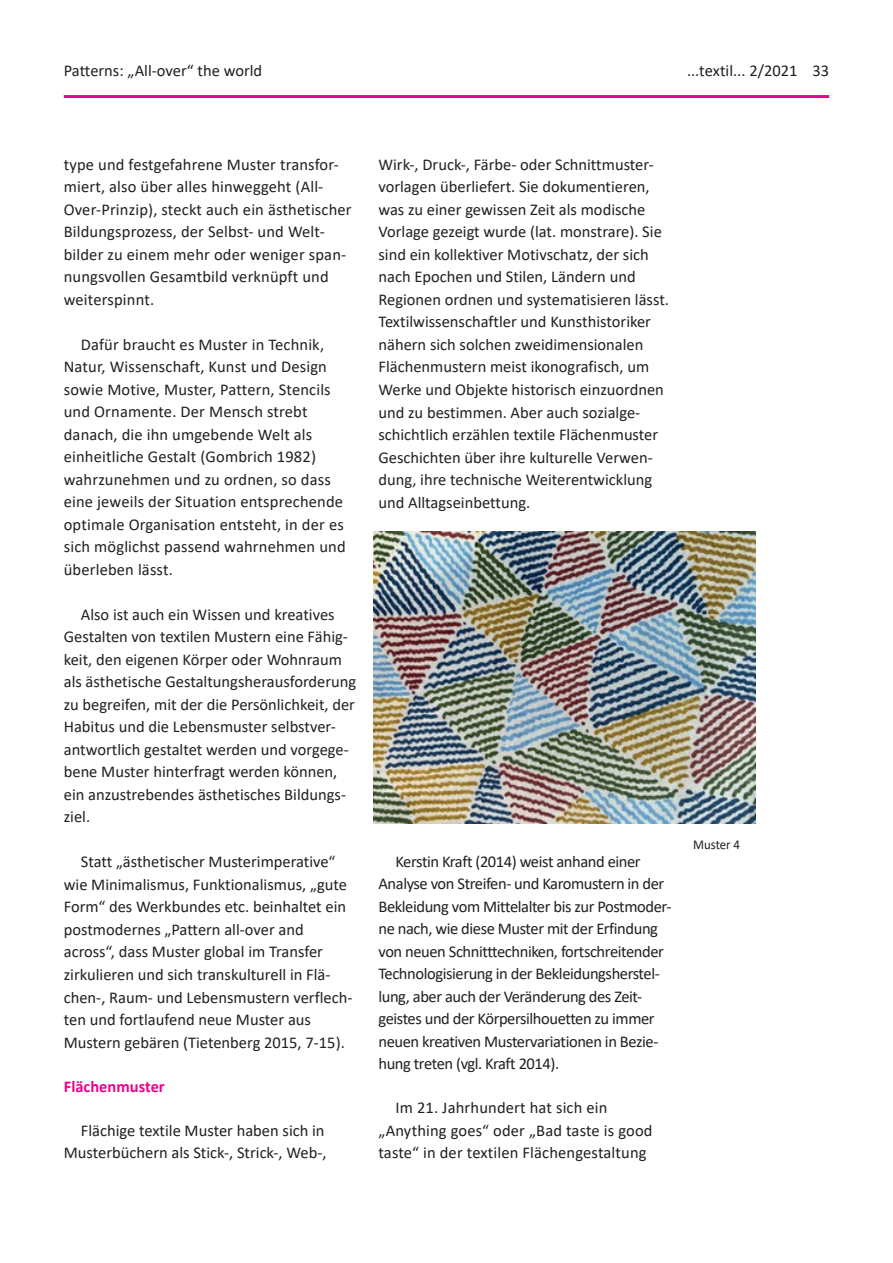
<style>
.page{position:relative;width:893px;height:1263px;background:#fff}
.page>*{position:absolute;margin:0;border:0;box-sizing:border-box;transform-origin:0 0}
.t1{font:16.5px/22.5px "Calibri";color:#231f20}
.t2{font:16.5px/22.5px "Calibri";letter-spacing:-.025em;color:#231f20}
.t3{font:700 16.5px "Calibri";color:#ed028c}
.t4{font:13.5px "Calibri";color:#231f20;scale:.95 1}
</style>
<div class="page">
<hr style="left:64px;top:95px;width:765px;height:3px;background:#ed028c">
<img style="left:373px;top:531px;width:383px;height:292px">
<p class="t1" style="left:64px;top:59px;width:200px">Patterns: „All-over“ the world</p>
<p class="t1" style="left:687px;top:59px;width:144px">...textil... 2/2021 33</p>
<p class="t1" style="left:64px;top:153px;width:289px">type und festgefahrene Muster transfor&shy;miert, also über alles hinweggeht (All-Over-Prinzip), steckt auch ein ästhetischer Bildungsprozess, der Selbst- und Welt&shy;bilder zu einem mehr oder weniger span&shy;nungsvollen Gesamtbild verknüpft und weiterspinnt.</p>
<p class="t1" style="left:64px;top:333px;width:283px;text-indent:17px">Dafür braucht es Muster in Technik, Natur, Wissenschaft, Kunst und Design sowie Motive, Muster, Pattern, Stencils und Ornamente. Der Mensch strebt danach, die ihn umgebende Welt als einheitliche Gestalt (Gombrich 1982) wahrzunehmen und zu ordnen, so dass eine jeweils der Situation entsprechende optimale Organisation entsteht, in der es sich möglichst passend wahrnehmen und überleben lässt.</p>
<p class="t1" style="left:64px;top:603px;width:294px;text-indent:17px">Also ist auch ein Wissen und kreatives Gestalten von textilen Mustern eine Fähig&shy;keit, den eigenen Körper oder Wohnraum als ästhetische Gestaltungsherausforderung zu begreifen, mit der die Persönlichkeit, der Habitus und die Lebensmuster selbstver&shy;antwortlich gestaltet werden und vorgege&shy;bene Muster hinterfragt werden können, ein anzustrebendes ästhetisches Bildungs&shy;ziel.</p>
<p class="t1" style="left:64px;top:850px;width:290px;text-indent:17px">Statt „ästhetischer Musterimperative“ wie Minimalismus, Funktionalismus, „gute Form“ des Werkbundes etc. beinhaltet ein postmodernes „Pattern all-over and across“, dass Muster global im Transfer zirkulieren und sich transkulturell in Flä&shy;chen-, Raum- und Lebensmustern verflech&shy;ten und fortlaufend neue Muster aus Mustern gebären (Tietenberg 2015, 7-15).</p>
<p class="t3" style="left:64px;top:1074px;width:103px">Flächenmuster</p>
<p class="t1" style="left:64px;top:1118px;width:264px;text-align:right">Flächige textile Muster haben sich in<br>Musterbüchern als Stick-, Strick-, Web-,</p>
<p class="t1" style="left:378px;top:153px;width:292px">Wirk-, Druck-, Färbe- oder Schnittmuster&shy;vorlagen überliefert. Sie dokumentieren, was zu einer gewissen Zeit als modische Vorlage gezeigt wurde (lat. monstrare). Sie sind ein kollektiver Motivschatz, der sich nach Epochen und Stilen, Ländern und Regionen ordnen und systematisieren lässt.<br>Textilwissenschaftler und Kunsthistoriker nähern sich solchen zweidimensionalen Flächenmustern meist ikonografisch, um Werke und Objekte historisch einzuordnen und zu bestimmen. Aber auch sozialge&shy;schichtlich erzählen textile Flächenmuster Geschichten über ihre kulturelle Verwen&shy;dung, ihre technische Weiterentwicklung und Alltagseinbettung.</p>
<p class="t2" style="left:378px;top:849px;width:294px;text-indent:17px">Kerstin Kraft (2014) weist anhand einer Analyse von Streifen- und Karomustern in der Bekleidung vom Mittelalter bis zur Postmoder&shy;ne nach, wie diese Muster mit der Erfindung von neuen Schnitttechniken, fortschreitender Technologisierung in der Bekleidungsherstel&shy;lung, aber auch der Veränderung des Zeit&shy;geistes und der Körpersilhouetten zu immer neuen kreativen Mustervariationen in Bezie&shy;hung treten (vgl. Kraft 2014).</p>
<p class="t1" style="left:378px;top:1096px;width:276px;text-indent:17px">Im 21. Jahrhundert hat sich ein „Anything goes“ oder „Bad taste is good taste“ in der textilen Flächengestaltung</p>
<p class="t4" style="left:693px;top:835px;width:51px">Muster 4</p>
</div>
